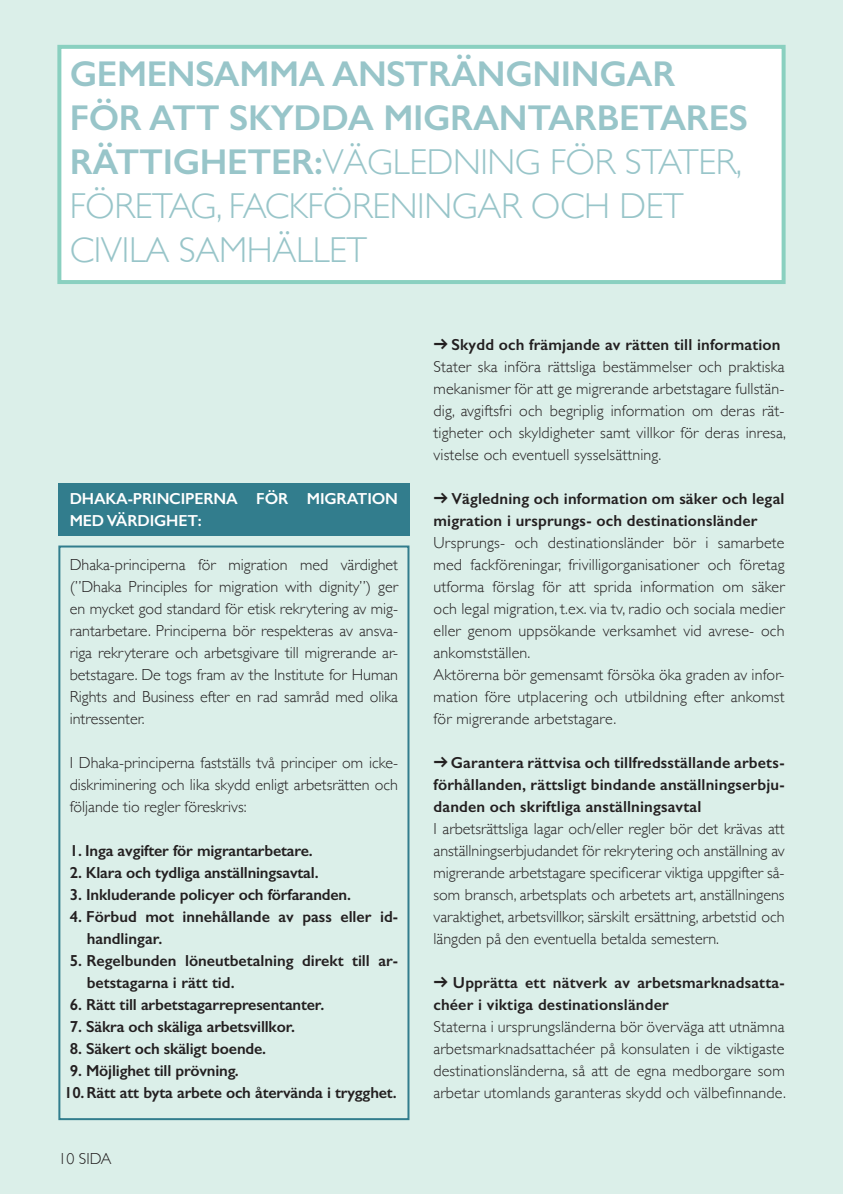
<style>
.page{position:relative;width:843px;height:1194px;background:#fff}
.page>*{position:absolute;margin:0;border:0;box-sizing:border-box;transform-origin:0 0}
.t1{font:600 36px/44px "Gill Sans";letter-spacing:-.01em;color:#98c5c9}
._1_akapit{font:300 16px/22px "Gill Sans";letter-spacing:.01em;color:#231f20;text-align:justify}
._1_akapit-2{font:600 16px/22px "Gill Sans";color:#231f20}
.tytul_boxu{font:600 16px/22px "Gill Sans";letter-spacing:-.01em;color:#fff}
.s1{font-weight:300}
.s2{font-family:"Ronnia";font-weight:700}
</style>
<div class="page">
<div style="left:0;top:0;width:842px;height:1194px;background:#dbefe9"></div>
<div style="left:57px;top:45px;width:728px;height:239px;background:#fff;border:4px solid #8ad0c0"></div>
<div style="left:58px;top:545px;width:351px;height:575px;border:2px solid #327d8d"></div>
<div style="left:58px;top:483px;width:351px;height:53px;background:#327d8d"></div>
<p class="t1" style="left:70px;top:52px;width:679px">GEMENSAMMA ANSTRÄNGNINGAR<br>FÖR ATT SKYDDA MIGRANTARBETARES<br>RÄTTIGHETER:<span class="s1">VÄGLEDNING FÖR STATER,<br>FÖRETAG, FACKFÖRENINGAR OCH DET<br>CIVILA SAMHÄLLET</span></p>
<p class="tytul_boxu" style="left:70px;top:487px;width:330px">DHAKA-PRINCIPERNA FÖR MIGRATION<br>MED VÄRDIGHET:</p>
<p class="_1_akapit" style="left:70px;top:553px;width:330px">Dhaka-principerna för migration med värdighet (”Dhaka Principles for migration with dignity”) ger en mycket god standard för etisk rekrytering av mig&shy;rantarbetare. Principerna bör respekteras av ansva&shy;riga rekryterare och arbetsgivare till migrerande ar&shy;betstagare. De togs fram av the Institute for Human Rights and Business efter en rad samråd med olika intressenter.</p>
<p class="_1_akapit" style="left:70px;top:751px;width:330px">I Dhaka-principerna fastställs två principer om icke&shy;diskriminering och lika skydd enligt arbetsrätten och följande tio regler föreskrivs:</p>
<p class="_1_akapit-2" style="left:70px;top:839px;width:244px">1. Inga avgifter för migrantarbetare.</p>
<p class="_1_akapit-2" style="left:70px;top:861px;width:250px">2. Klara och tydliga anställningsavtal.</p>
<p class="_1_akapit-2" style="left:70px;top:883px;width:283px">3. Inkluderande policyer och förfaranden.</p>
<p class="_1_akapit-2" style="left:87px;top:905px;width:313px;text-indent:-17px">4. Förbud mot innehållande av pass eller id&shy;handlingar.</p>
<p class="_1_akapit-2" style="left:87px;top:949px;width:313px;text-indent:-17px">5. Regelbunden löneutbetalning direkt till ar&shy;betstagarna i rätt tid.</p>
<p class="_1_akapit-2" style="left:70px;top:993px;width:256px">6. Rätt till arbetstagarrepresentanter.</p>
<p class="_1_akapit-2" style="left:70px;top:1015px;width:227px">7. Säkra och skäliga arbetsvillkor.</p>
<p class="_1_akapit-2" style="left:70px;top:1037px;width:198px">8. Säkert och skäligt boende.</p>
<p class="_1_akapit-2" style="left:70px;top:1059px;width:170px">9. Möjlighet till prövning.</p>
<p class="_1_akapit-2" style="left:64px;top:1081px;width:334px">10. Rätt att byta arbete och återvända i trygghet.</p>
<p class="_1_akapit" style="left:58px;top:1147px;width:55px">10 SIDA</p>
<p class="_1_akapit-2" style="left:433px;top:333px;width:348px"><span class="s2">d</span> Skydd och främjande av rätten till information</p>
<p class="_1_akapit" style="left:433px;top:355px;width:354px">Stater ska införa rättsliga bestämmelser och praktiska mekanismer för att ge migrerande arbetstagare fullstän&shy;dig, avgiftsfri och begriplig information om deras rät&shy;tigheter och skyldigheter samt villkor för deras inresa, vistelse och eventuell sysselsättning.</p>
<p class="_1_akapit-2" style="left:433px;top:487px;width:352px"><span class="s2">d</span> Vägledning och information om säker och legal migration i ursprungs- och destinationsländer</p>
<p class="_1_akapit" style="left:433px;top:531px;width:352px">Ursprungs- och destinationsländer bör i samarbete med fackföreningar, frivilligorganisationer och företag utforma förslag för att sprida information om säker och legal migration, t.ex. via tv, radio och sociala medier eller genom uppsökande verksamhet vid avrese- och ankomstställen.</p>
<p class="_1_akapit" style="left:433px;top:663px;width:352px">Aktörerna bör gemensamt försöka öka graden av infor&shy;mation före utplacering och utbildning efter ankomst för migrerande arbetstagare.</p>
<p class="_1_akapit-2" style="left:433px;top:751px;width:352px;text-align:justify"><span class="s2">d</span> Garantera rättvisa och tillfredsställande arbets&shy;förhållanden, rättsligt bindande anställningserbju&shy;danden och skriftliga anställningsavtal</p>
<p class="_1_akapit" style="left:433px;top:817px;width:352px">I arbetsrättsliga lagar och/eller regler bör det krävas att anställningserbjudandet för rekrytering och anställning av migrerande arbetstagare specificerar viktiga uppgifter så&shy;som bransch, arbetsplats och arbetets art, anställningens varaktighet, arbetsvillkor, särskilt ersättning, arbetstid och längden på den eventuella betalda semestern.</p>
<p class="_1_akapit-2" style="left:433px;top:971px;width:352px"><span class="s2">d</span> Upprätta ett nätverk av arbetsmarknadsatta&shy;chéer i viktiga destinationsländer</p>
<p class="_1_akapit" style="left:433px;top:1015px;width:354px">Staterna i ursprungsländerna bör överväga att utnämna arbetsmarknadsattachéer på konsulaten i de viktigaste destinationsländerna, så att de egna medborgare som arbetar utomlands garanteras skydd och välbefinnande.</p>
</div>
